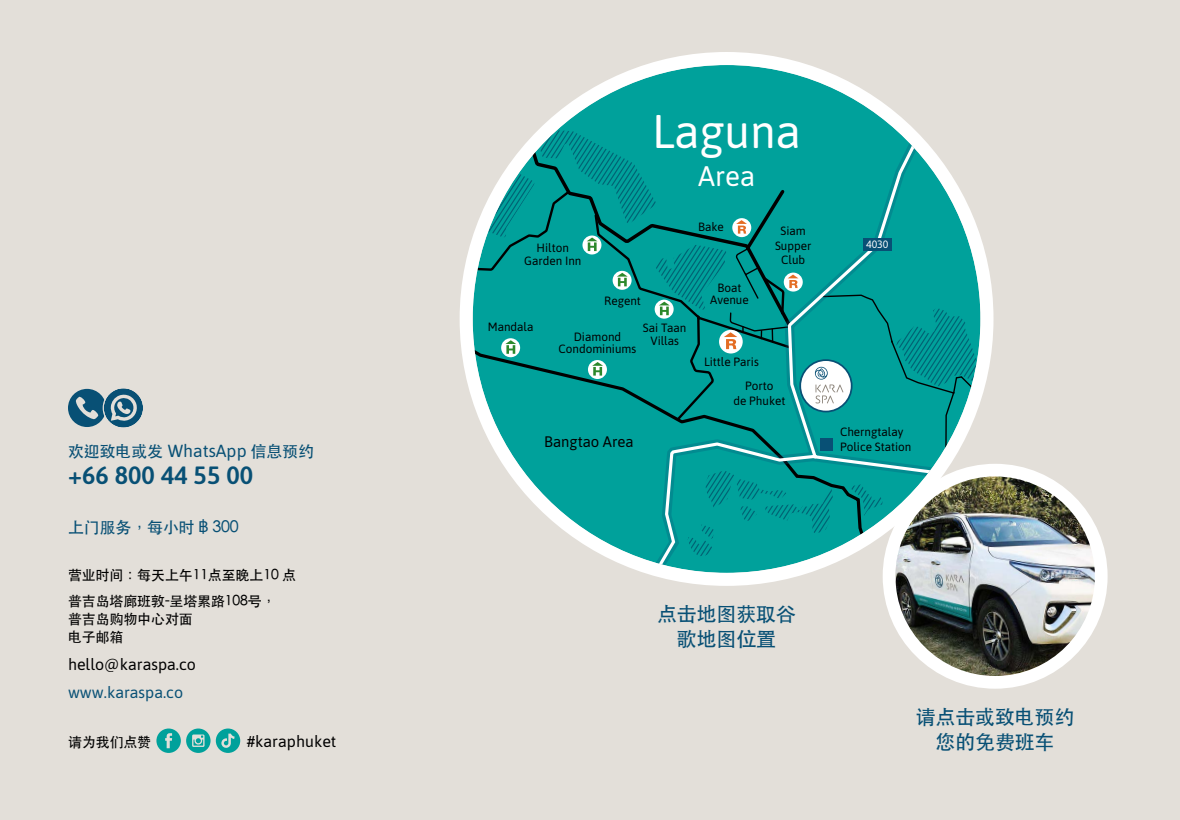
<style>
.page{position:relative;width:1180px;height:820px;background:#e3dfd9}
.page>*{position:absolute;margin:0;border:0;box-sizing:border-box;transform-origin:0 0}
.t1{font:47.1px "Asap";color:#fff}
.t2{font:28.25px "Asap";color:#fff}
.t3{font:600 25px "Asap";color:#085075}
.t4{font:500 20px/25px "ST Heiti SC";letter-spacing:-.01em;color:#085075;text-align:center}
.t5{font:500 16px "ST Heiti TC";letter-spacing:-.01em;color:#085075}
.t6{font:16px "Asap";color:#000}
.t7{font:16px "Asap";color:#085075}
.t8{font:15.25px "Asap";color:#000}
.t9{font:500 14px/26.5px "ST Heiti TC";letter-spacing:-.01em;color:#000}
.t10{font:12px/12.3px "Asap";color:#000;text-align:center}
.t11{font:10.7px "Asap";color:#fff}
.s1{font-family:"Asap";font-weight:400;font-size:17.5px}
.s2{font-family:"Helvetica";font-weight:400;font-size:15px}
</style>
<div class="page">
<div style="left:156px;top:729px;width:25px;height:24px;background:#00a19b;border-radius:50%"></div>
<svg style="left:165px;top:733px;width:7px;height:15px"></svg>
<div style="left:186px;top:729px;width:25px;height:24px;background:#00a19b;border-radius:50%"></div>
<svg style="left:192px;top:735px;width:13px;height:12px"></svg>
<div style="left:216px;top:729px;width:24px;height:24px;background:#00a19b;border-radius:50%"></div>
<svg style="left:221px;top:734px;width:14px;height:14px"></svg>
<div style="left:883px;top:464px;width:225px;height:225px;background:#fff;border-radius:50%"></div>
<svg style="left:539px;top:65px;width:255px;height:65px"></svg>
<svg style="left:473px;top:200px;width:15px;height:222px;background:#71c4c1"></svg>
<svg style="left:574px;top:113px;width:406px;height:460px;background:#1aa49f"></svg>
<div style="left:460px;top:52px;width:534px;height:534px;border:13px solid #fff;border-radius:50%"></div>
<div style="left:863px;top:238px;width:29px;height:12px;background:#085075"></div>
<svg style="left:582px;top:236px;width:19px;height:19px"></svg>
<svg style="left:587px;top:238px;width:11px;height:13px"></svg>
<svg style="left:613px;top:271px;width:19px;height:19px"></svg>
<svg style="left:617px;top:273px;width:11px;height:13px"></svg>
<svg style="left:655px;top:300px;width:19px;height:19px"></svg>
<svg style="left:659px;top:302px;width:11px;height:13px"></svg>
<svg style="left:588px;top:360px;width:19px;height:19px"></svg>
<svg style="left:592px;top:362px;width:11px;height:14px"></svg>
<svg style="left:488px;top:130px;width:87px;height:426px"></svg>
<svg style="left:719px;top:330px;width:24px;height:24px"></svg>
<svg style="left:735px;top:247px;width:26px;height:53px"></svg>
<svg style="left:724px;top:312px;width:66px;height:37px;background:#24928b"></svg>
<svg style="left:732px;top:218px;width:19px;height:19px"></svg>
<svg style="left:736px;top:220px;width:11px;height:14px"></svg>
<div style="left:800px;top:360px;width:52px;height:52px;background:#fff;border-radius:50%"></div>
<svg style="left:815px;top:295px;width:165px;height:189px;background:#27a8a5"></svg>
<div style="left:799px;top:359px;width:54px;height:53px;border:2px solid #085075;border-radius:50%"></div>
<div style="left:821px;top:438px;width:12px;height:13px;background:#085075"></div>
<svg style="left:784px;top:273px;width:19px;height:19px"></svg>
<svg style="left:788px;top:275px;width:10px;height:13px"></svg>
<img style="left:895px;top:476px;width:200px;height:200px;border-radius:100px">
<svg style="left:68px;top:388px;width:74px;height:39px"></svg>
<div style="left:103px;top:387px;width:41px;height:42px;border:1px solid #e3dfd9;border-radius:50%"></div>
<h3 class="t5" style="left:68px;top:442px;width:248px">欢迎致电或发 <span class="s1">WhatsApp</span> 信息预约</h3>
<h3 class="t3" style="left:68px;top:458px;width:187px">+66 800 44 55 00</h3>
<h3 class="t5" style="left:68px;top:519px;width:172px">上门服务，每小时 <span class="s2">฿</span> 300</h3>
<p class="t9" style="left:68px;top:561px;width:230px">营业时间：每天上午11点至晚上10 点普吉岛塔廊班敦-呈塔累路108号，</p>
<p class="t9" style="left:68px;top:610px;width:126px;line-height:18px">普吉岛购物中心对面电子邮箱</p>
<h3 class="t6" style="left:68px;top:654px;width:130px">hello@karaspa.co</h3>
<h3 class="t7" style="left:68px;top:682px;width:117px">www.karaspa.co</h3>
<p class="t9" style="left:68px;top:728px;width:85px">请为我们点赞</p>
<h3 class="t6" style="left:247px;top:730px;width:91px">#karaphuket</h3>
<p class="t10" style="left:524px;top:241px;width:59px">Hilton<br>Garden Inn</p>
<p class="t10" style="left:604px;top:294px;width:38px">Regent</p>
<h1 class="t1" style="left:652px;top:99px;width:150px">Laguna</h1>
<h2 class="t2" style="left:698px;top:156px;width:58px">Area</h2>
<p class="t10" style="left:698px;top:220px;width:27px">Bake</p>
<p class="t10" style="left:710px;top:281px;width:40px">Boat<br>Avenue</p>
<p class="t10" style="left:775px;top:223px;width:38px;line-height:14.4px">Siam<br>Supper<br>Club</p>
<p class="t10" style="left:488px;top:320px;width:47px">Mandala</p>
<p class="t10" style="left:643px;top:321px;width:45px">Sai Taan<br>Villas</p>
<p class="t10" style="left:559px;top:330px;width:79px">Diamond<br>Condominiums</p>
<p class="t8" style="left:544px;top:431px;width:91px">Bangtao Area</p>
<p class="t10" style="left:704px;top:355px;width:56px">Little Paris</p>
<p class="t10" style="left:733px;top:378px;width:54px;line-height:14.4px">Porto<br>de Phuket</p>
<p class="t11" style="left:866px;top:237px;width:24px">4030</p>
<p class="t10" style="left:840px;top:424px;width:73px;line-height:14.4px;text-align:left">Cherngtalay<br>Police Station</p>
<h3 class="t4" style="left:657px;top:600px;width:140px">点击地图获取谷歌地图位置</h3>
<h3 class="t4" style="left:916px;top:704px;width:160px">请点击或致电预约您的免费班车</h3>
</div>
